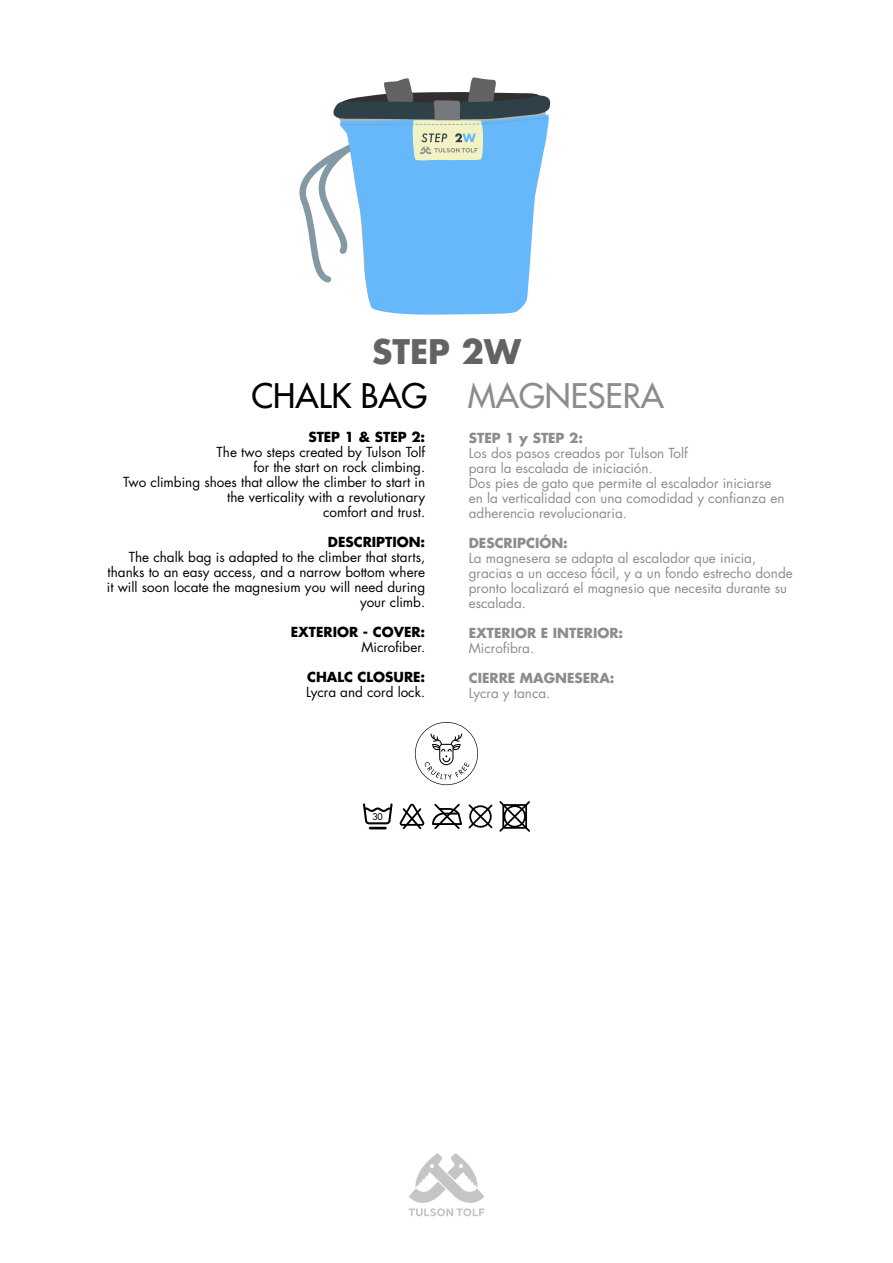
<style>
.page{position:relative;width:893px;height:1263px;background:#fff}
.page>*{position:absolute;margin:0;border:0;box-sizing:border-box;transform-origin:0 0}
.t1{font:33px "Futura LT";color:#8a8c8f}
.t2{font:33px "Futura LT";color:#000}
.t3{font:700 33px "Futura LT";color:#636366}
.t4{font:13.5px/15px "Futura LT";color:#8a8c8f}
.t5{font:13.5px/15px "Futura LT";color:#000;text-align:right}
.t6{font:700 13.5px "Futura LT";color:#8a8c8f}
.t7{font:700 13.5px "Futura LT";color:#000}
.t8{font:9px "Futura LT";color:#000}
</style>
<div class="page">
<svg style="left:299px;top:77px;width:252px;height:238px"></svg>
<svg style="left:408px;top:1153px;width:76px;height:63px"></svg>
<svg style="left:400px;top:804px;width:24px;height:25px"></svg>
<svg style="left:468px;top:804px;width:24px;height:24px"></svg>
<svg style="left:499px;top:801px;width:31px;height:31px"></svg>
<svg style="left:363px;top:803px;width:30px;height:26px"></svg>
<svg style="left:432px;top:804px;width:30px;height:25px"></svg>
<svg style="left:415px;top:722px;width:63px;height:63px"></svg>
<h1 class="t3" style="left:372px;top:329px;width:150px">STEP 2W</h1>
<h1 class="t1" style="left:468px;top:374px;width:198px">MAGNESERA</h1>
<p class="t7" style="left:308px;top:428px;width:118px">STEP 1 &amp; STEP 2:</p>
<p class="t5" style="left:123px;top:445px;width:304px">The two steps created by Tulson Tolf<br>for the start on rock climbing.<br>Two climbing shoes that allow the climber to start in the verticality with a revolutionary<br>comfort and trust.</p>
<p class="t7" style="left:328px;top:533px;width:99px">DESCRIPTION:</p>
<p class="t5" style="left:107px;top:550px;width:320px">The chalk bag is adapted to the climber that starts, thanks to an easy access, and a narrow bottom where it will soon locate the magnesium you will need during your climb.</p>
<p class="t7" style="left:291px;top:623px;width:136px">EXTERIOR - COVER:</p>
<p class="t5" style="left:361px;top:640px;width:65px">Microfiber.</p>
<p class="t7" style="left:307px;top:668px;width:120px">CHALC CLOSURE:</p>
<p class="t5" style="left:306px;top:685px;width:121px">Lycra and cord lock.</p>
<h1 class="t2" style="left:251px;top:374px;width:177px">CHALK BAG</h1>
<p class="t6" style="left:469px;top:429px;width:116px">STEP 1 y STEP 2:</p>
<p class="t4" style="left:469px;top:446px;width:317px">Los dos pasos creados por Tulson Tolf<br>para la escalada de iniciación.<br>Dos pies de gato que permite al escalador iniciarse en la verticalidad con una comodidad y confianza en adherencia revolucionaria.</p>
<p class="t6" style="left:469px;top:534px;width:101px">DESCRIPCIÓN:</p>
<p class="t4" style="left:469px;top:551px;width:325px">La magnesera se adapta al escalador que inicia, gracias a un acceso fácil, y a un fondo estrecho donde pronto localizará el magnesio que necesita durante su escalada.</p>
<p class="t6" style="left:469px;top:624px;width:156px">EXTERIOR E INTERIOR:</p>
<p class="t4" style="left:469px;top:641px;width:67px">Microfibra.</p>
<p class="t6" style="left:469px;top:669px;width:147px">CIERRE MAGNESERA:</p>
<p class="t4" style="left:469px;top:686px;width:83px">Lycra y tanca.</p>
<p class="t8" style="left:372px;top:811px;width:12px">30</p>
</div>
